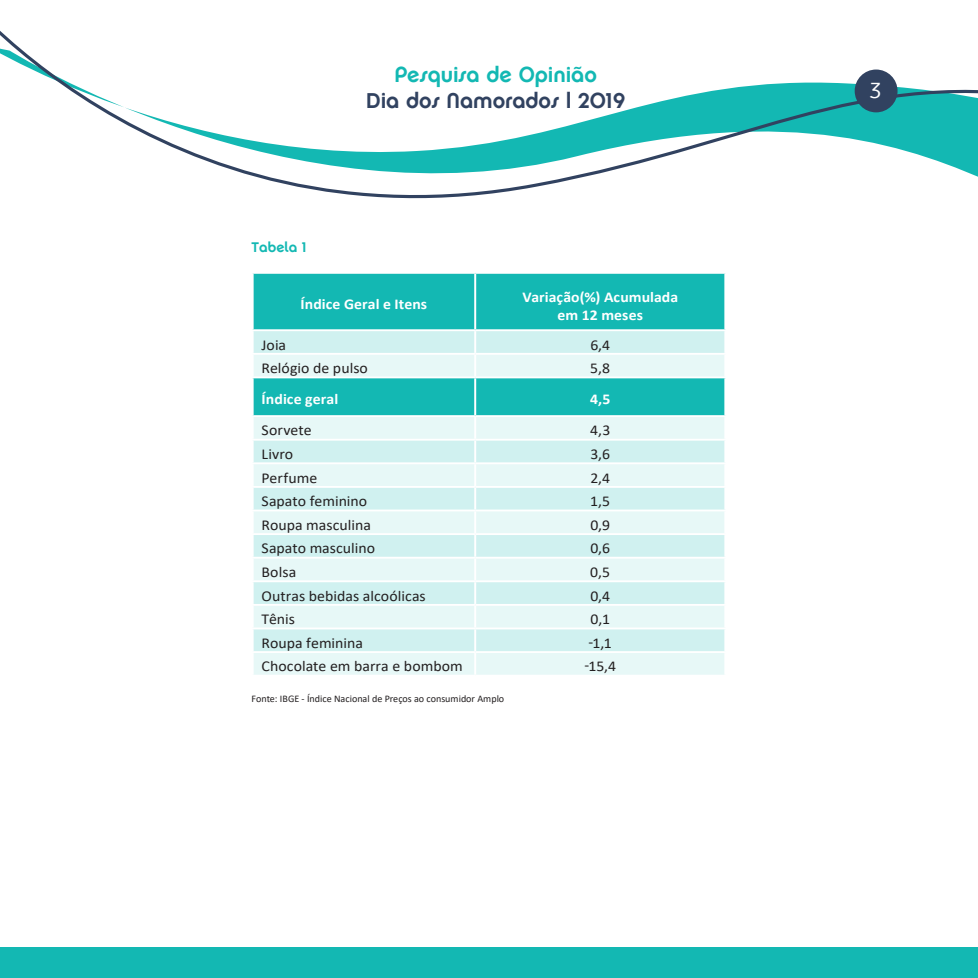
<style>
.page{position:relative;width:978px;height:978px;background:#fff}
.page>*{position:absolute;margin:0;border:0;box-sizing:border-box;transform-origin:0 0}
.t1{font:21.6px "Chalet New York Nineteen Seventy";letter-spacing:-.005em;color:#314260}
.t2{font:21.6px "Chalet New York Nineteen Seventy";letter-spacing:-.005em;color:#13b8b3}
.t3{font:21.6px "Comercio Sans";color:#fff}
.graficoDadosClaro{font:15.15px "Calibri";color:#231f20;scale:1.05 1}
.graficoDadosClaro-2{font:700 15.15px "Calibri";letter-spacing:.005em;color:#fff;scale:1.05 1}
.graficoDadosClaro-3{font:700 15px "Calibri";letter-spacing:.005em;color:#fff;scale:1.05 1}
.graficoDadosClaro-4{font:15px "Calibri";color:#231f20;scale:1.05 1}
.Estilo_de_parágrafo{font:14.1px "Chalet New York Nineteen Seventy";color:#13b8b3}
.corpoParagrafo{font:10.05px "Calibri";color:#231f20}
</style>
<div class="page">
<div style="left:0;top:947px;width:978px;height:31px;background:#13b8b3"></div>
<svg style="left:0;top:31px;width:978px;height:168px"></svg>
<div style="left:855px;top:70px;width:43px;height:42px;background:#314260;border-radius:50%"></div>
<div style="left:254px;top:274px;width:470px;height:55px;background:#13b8b3"></div>
<div style="left:254px;top:331px;width:470px;height:22px;background:#d0f1f0"></div>
<svg style="left:254px;top:355px;width:470px;height:320px;background:#c4edec"></svg>
<hr style="left:474px;top:274px;width:2px;height:55px;background:#fff">
<hr style="left:474px;top:331px;width:2px;height:22px;background:#fff">
<hr style="left:474px;top:355px;width:2px;height:21px;background:#fff">
<hr style="left:474px;top:417px;width:2px;height:22px;background:#fff">
<hr style="left:252px;top:439px;width:223px;height:2px;background:#fff">
<hr style="left:475px;top:439px;width:251px;height:2px;background:#fff">
<hr style="left:474px;top:441px;width:2px;height:21px;background:#fff">
<hr style="left:252px;top:462px;width:223px;height:2px;background:#fff">
<hr style="left:252px;top:486px;width:223px;height:2px;background:#fff">
<hr style="left:474px;top:488px;width:2px;height:22px;background:#fff">
<hr style="left:474px;top:511px;width:2px;height:22px;background:#fff">
<hr style="left:474px;top:535px;width:2px;height:22px;background:#fff">
<hr style="left:474px;top:559px;width:2px;height:21px;background:#fff">
<hr style="left:474px;top:582px;width:2px;height:22px;background:#fff">
<hr style="left:474px;top:606px;width:2px;height:22px;background:#fff">
<hr style="left:474px;top:629px;width:2px;height:22px;background:#fff">
<hr style="left:474px;top:653px;width:2px;height:22px;background:#fff">
<hr style="left:252px;top:510px;width:223px;height:1px;background:#fff">
<hr style="left:252px;top:533px;width:223px;height:2px;background:#fff">
<hr style="left:252px;top:557px;width:223px;height:2px;background:#fff">
<hr style="left:252px;top:580px;width:223px;height:2px;background:#fff">
<hr style="left:252px;top:604px;width:223px;height:2px;background:#fff">
<hr style="left:252px;top:627px;width:223px;height:2px;background:#fff">
<hr style="left:252px;top:651px;width:223px;height:2px;background:#fff">
<hr style="left:475px;top:510px;width:251px;height:1px;background:#fff">
<hr style="left:475px;top:533px;width:251px;height:2px;background:#fff">
<hr style="left:475px;top:557px;width:251px;height:2px;background:#fff">
<hr style="left:475px;top:580px;width:251px;height:2px;background:#fff">
<hr style="left:475px;top:604px;width:251px;height:2px;background:#fff">
<hr style="left:475px;top:627px;width:251px;height:2px;background:#fff">
<hr style="left:475px;top:651px;width:251px;height:2px;background:#fff">
<hr style="left:475px;top:462px;width:251px;height:2px;background:#fff">
<hr style="left:474px;top:464px;width:2px;height:22px;background:#fff">
<hr style="left:475px;top:486px;width:251px;height:2px;background:#fff">
<hr style="left:252px;top:376px;width:223px;height:2px;background:#fff">
<hr style="left:475px;top:376px;width:251px;height:2px;background:#fff">
<hr style="left:474px;top:378px;width:2px;height:37px;background:#fff">
<hr style="left:252px;top:415px;width:223px;height:2px;background:#fff">
<hr style="left:475px;top:415px;width:251px;height:2px;background:#fff">
<p class="Estilo_de_parágrafo" style="left:252px;top:239px;width:57px">Tabela 1</p>
<h1 class="t2" style="left:394px;top:61px;width:204px">Pesquisa de Opinião</h1>
<h1 class="t1" style="left:366px;top:87px;width:261px">Dia dos Namorados | 2019</h1>
<p class="graficoDadosClaro-3" style="left:301px;top:293px;width:122px">Índice Geral e Itens</p>
<p class="graficoDadosClaro-3" style="left:522px;top:286px;width:150px">Variação(%) Acumulada</p>
<p class="graficoDadosClaro-3" style="left:558px;top:304px;width:83px">em 12 meses</p>
<p class="graficoDadosClaro" style="left:262px;top:334px;width:25px">Joia</p>
<p class="graficoDadosClaro-4" style="left:590px;top:334px;width:20px">6,4</p>
<p class="graficoDadosClaro" style="left:262px;top:358px;width:103px">Relógio de pulso</p>
<p class="graficoDadosClaro-4" style="left:590px;top:358px;width:21px">5,8</p>
<p class="graficoDadosClaro-2" style="left:262px;top:389px;width:75px">Índice geral</p>
<p class="graficoDadosClaro-3" style="left:590px;top:389px;width:21px">4,5</p>
<p class="graficoDadosClaro" style="left:262px;top:420px;width:49px">Sorvete</p>
<p class="graficoDadosClaro-4" style="left:590px;top:420px;width:21px">4,3</p>
<p class="graficoDadosClaro" style="left:262px;top:443px;width:32px">Livro</p>
<p class="graficoDadosClaro-4" style="left:590px;top:444px;width:20px">3,6</p>
<p class="graficoDadosClaro" style="left:262px;top:467px;width:55px">Perfume</p>
<p class="graficoDadosClaro-4" style="left:590px;top:467px;width:20px">2,4</p>
<p class="graficoDadosClaro" style="left:262px;top:491px;width:102px">Sapato feminino</p>
<p class="graficoDadosClaro-4" style="left:590px;top:491px;width:20px">1,5</p>
<p class="graficoDadosClaro" style="left:262px;top:514px;width:106px">Roupa masculina</p>
<p class="graficoDadosClaro-4" style="left:590px;top:514px;width:20px">0,9</p>
<p class="graficoDadosClaro" style="left:262px;top:538px;width:110px">Sapato masculino</p>
<p class="graficoDadosClaro-4" style="left:590px;top:538px;width:20px">0,6</p>
<p class="graficoDadosClaro" style="left:262px;top:561px;width:35px">Bolsa</p>
<p class="graficoDadosClaro-4" style="left:590px;top:562px;width:21px">0,5</p>
<p class="graficoDadosClaro" style="left:262px;top:585px;width:158px">Outras bebidas alcoólicas</p>
<p class="graficoDadosClaro-4" style="left:590px;top:585px;width:20px">0,4</p>
<p class="graficoDadosClaro" style="left:262px;top:609px;width:33px">Tênis</p>
<p class="graficoDadosClaro-4" style="left:591px;top:609px;width:20px">0,1</p>
<p class="graficoDadosClaro" style="left:262px;top:632px;width:98px">Roupa feminina</p>
<p class="graficoDadosClaro-4" style="left:589px;top:632px;width:24px">-1,1</p>
<p class="graficoDadosClaro" style="left:262px;top:656px;width:193px">Chocolate em barra e bombom</p>
<p class="graficoDadosClaro-4" style="left:584px;top:656px;width:32px">-15,4</p>
<p class="corpoParagrafo" style="left:252px;top:692px;width:254px">Fonte: IBGE - Índice Nacional de Preços ao consumidor Amplo</p>
<h1 class="t3" style="left:868px;top:79px;width:16px">3</h1>
</div>
